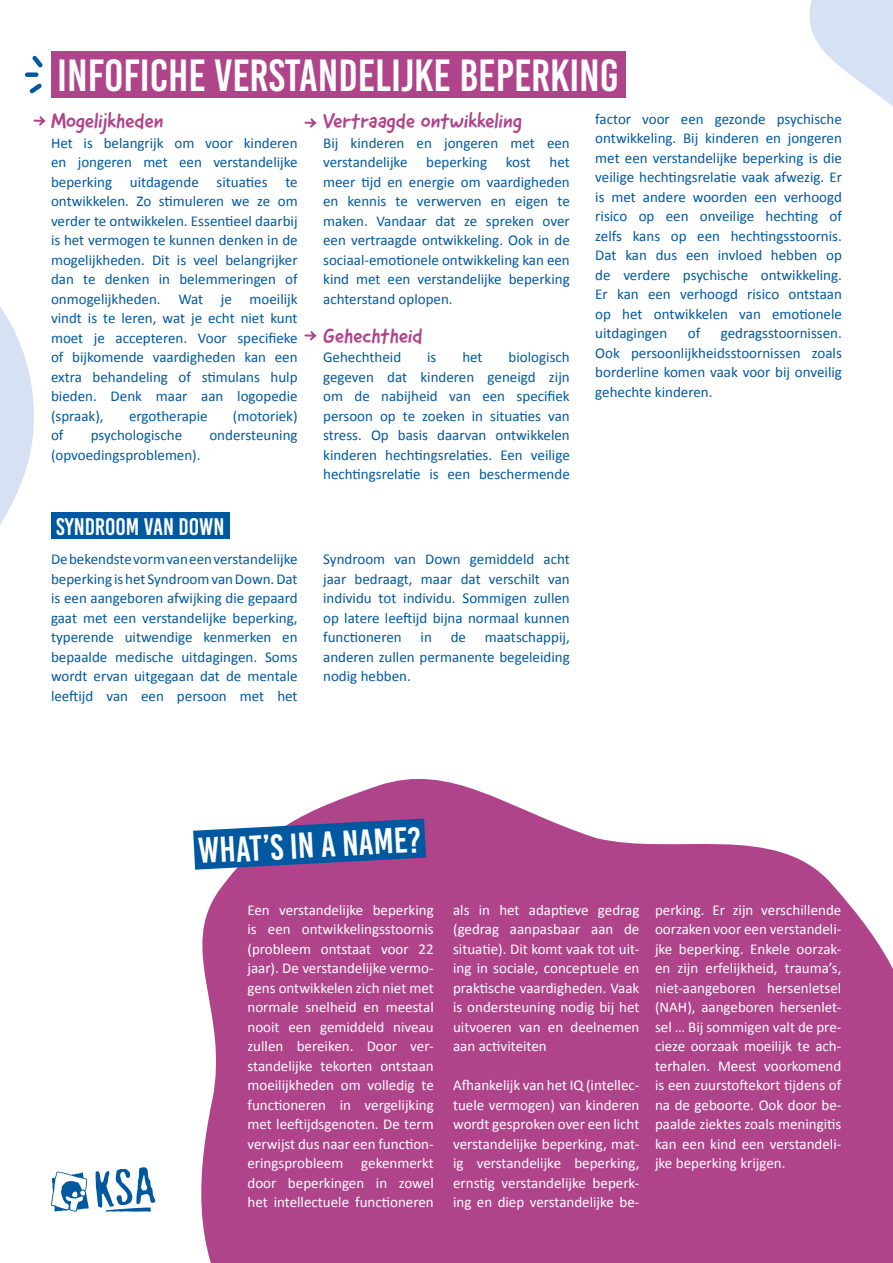
<style>
.page{position:relative;width:893px;height:1263px;background:#fff}
.page>*{position:absolute;margin:0;border:0;box-sizing:border-box;transform-origin:0 0}
.t1{font:45px "Bebas Kai";color:#fff}
.t2{font:36px "Bebas Kai";color:#fff}
.t3{font:24px "Bebas Kai";color:#fff}
.t4{font:21px "Good Dog New";color:#b0448b}
.t5{font:15px/19.5px "Calibri";color:#0058a1;text-align:justify}
.t6{font:15px/19.5px "Calibri";color:#fff;text-align:justify}
</style>
<div class="page">
<div style="left:51px;top:51px;width:574px;height:47px;background:#b0448b"></div>
<svg style="left:809px;top:0;width:84px;height:106px"></svg>
<svg style="left:0;top:307px;width:34px;height:218px"></svg>
<svg style="left:34px;top:116px;width:11px;height:10px"></svg>
<svg style="left:305px;top:118px;width:11px;height:10px"></svg>
<svg style="left:305px;top:331px;width:11px;height:9px"></svg>
<svg style="left:201px;top:779px;width:692px;height:484px;fill:#b0448b"></svg>
<svg style="left:51px;top:1171px;width:38px;height:41px"></svg>
<svg style="left:95px;top:1167px;width:60px;height:45px"></svg>
<svg style="left:32px;top:55px;width:11px;height:13px"></svg>
<div style="left:27px;top:72px;width:9px;height:5px;background:#0058a1"></div>
<svg style="left:29px;top:83px;width:13px;height:11px"></svg>
<svg style="left:193px;top:819px;width:233px;height:51px"></svg>
<div style="left:51px;top:512px;width:179px;height:27px;background:#0058a1"></div>
<p class="t1" style="left:57px;top:52px;width:563px">INFOFICHE VERSTANDELIJKE BEPERKING</p>
<p class="t4" style="left:51px;top:108px;width:114px">Mogelijkheden</p>
<p class="t5" style="left:51px;top:133px;width:248px">Het is belangrijk om voor kinderen en jongeren met een verstandelijke beperking uitdagende situaties te ontwikkelen. Zo stimuleren we ze om verder te ontwikkelen. Essentieel daarbij is het vermogen te kunnen denken in de mogelijkheden. Dit is veel belangrijker dan te denken in belemmeringen of onmogelijkheden. Wat je moeilijk vindt is te leren, wat je echt niet kunt moet je accepteren. Voor specifieke of bijkomende vaardigheden kan een extra behandeling of stimulans hulp bieden. Denk maar aan logopedie (spraak),</p>
<p class="t4" style="left:323px;top:108px;width:200px">Vertraagde ontwikkeling</p>
<p class="t5" style="left:323px;top:133px;width:248px">Bij kinderen en jongeren met een verstandelijke beperking kost het meer tijd en energie om vaardigheden en kennis te verwerven en eigen te maken. Vandaar dat ze spreken over een vertraagde ontwikkeling. Ook in de sociaal-emotionele ontwikkeling kan een kind met een verstandelijke beperking achterstand oplopen.</p>
<p class="t4" style="left:323px;top:322px;width:101px">Gehechtheid</p>
<p class="t5" style="left:323px;top:347px;width:80px">Gehechtheid</p>
<p class="t5" style="left:427px;top:347px;width:11px">is</p>
<p class="t5" style="left:462px;top:347px;width:22px">het</p>
<p class="t5" style="left:595px;top:109px;width:248px">factor voor een gezonde psychische ontwikkeling. Bij kinderen en jongeren met een verstandelijke beperking is die veilige hechtingsrelatie vaak afwezig. Er is met andere woorden een verhoogd risico op een onveilige hechting of zelfs kans op een hechtingsstoornis.<br>Dat kan dus een invloed hebben op de verdere psychische ontwikkeling.<br>Er kan een verhoogd risico ontstaan op het ontwikkelen van emotionele uitdagingen</p>
<p class="t5" style="left:688px;top:323px;width:14px">of</p>
<p class="t5" style="left:595px;top:323px;width:248px;text-indent:125px">gedragsstoornissen.<br>Ook persoonlijkheidsstoornissen zoals borderline komen vaak voor bij onveilig gehechte kinderen.</p>
<p class="t5" style="left:323px;top:347px;width:248px;text-indent:185px">biologisch gegeven dat kinderen geneigd zijn om de nabijheid van een specifiek persoon op te zoeken in situaties van stress. Op basis daarvan ontwikkelen kinderen hechtingsrelaties. Een veilige hechtingsrelatie is een beschermende</p>
<p class="t5" style="left:129px;top:406px;width:80px">ergotherapie</p>
<p class="t5" style="left:233px;top:406px;width:66px">(motoriek)</p>
<p class="t5" style="left:51px;top:425px;width:14px">of</p>
<p class="t5" style="left:91px;top:425px;width:93px">psychologische</p>
<p class="t5" style="left:209px;top:425px;width:90px">ondersteuning</p>
<p class="t5" style="left:51px;top:445px;width:151px">(opvoedingsproblemen).</p>
<p class="t3" style="left:56px;top:513px;width:170px">SYNDROOM VAN DOWN</p>
<p class="t5" style="left:51px;top:549px;width:248px">De bekendste vorm van een verstandelijke beperking is het Syndroom van Down. Dat is een aangeboren afwijking die gepaard gaat met een verstandelijke beperking, typerende uitwendige kenmerken en bepaalde medische uitdagingen. Soms wordt ervan uitgegaan dat de mentale leeftijd van een persoon met het</p>
<p class="t5" style="left:323px;top:549px;width:248px">Syndroom van Down gemiddeld acht jaar bedraagt, maar dat verschilt van individu tot individu. Sommigen zullen op latere leeftijd bijna normaal kunnen functioneren in</p>
<p class="t5" style="left:323px;top:627px;width:248px;text-indent:127px">de maatschappij, anderen zullen permanente begeleiding nodig hebben.</p>
<p class="t2" style="left:197px;top:832px;width:224px;rotate:-3deg">WHAT’S IN A NAME?</p>
<p class="t6" style="left:247px;top:900px;width:188px">Een verstandelijke beperking is een ontwikkelingsstoornis (probleem ontstaat voor 22 jaar). De verstandelijke vermo&shy;gens ontwikkelen zich niet met normale snelheid en meestal nooit een gemiddeld niveau zullen bereiken. Door ver&shy;standelijke tekorten ontstaan moeilijkheden om volledig te functioneren in vergelijking met leeftijdsgenoten. De term verwijst dus naar een function&shy;eringsprobleem gekenmerkt door beperkingen in zowel het intellectuele functioneren</p>
<p class="t6" style="left:453px;top:900px;width:188px">als in het adaptieve gedrag (gedrag aanpasbaar aan de situatie). Dit komt vaak tot uit&shy;ing in sociale, conceptuele en praktische vaardigheden. Vaak is ondersteuning nodig bij het uitvoeren van en deelnemen aan activiteiten</p>
<p class="t6" style="left:453px;top:1075px;width:188px">Afhankelijk van het IQ (intellec&shy;tuele vermogen) van kinderen wordt gesproken over een licht verstandelijke beperking, mat&shy;ig verstandelijke beperking, ernstig verstandelijke beperk&shy;ing en diep verstandelijke be-</p>
<p class="t6" style="left:655px;top:900px;width:188px">perking. Er zijn verschillende oorzaken voor een verstandeli&shy;jke beperking. Enkele oorzak&shy;en zijn erfelijkheid, trauma’s, niet-aangeboren hersenletsel (NAH), aangeboren hersenlet&shy;sel … Bij sommigen valt de pre&shy;cieze oorzaak moeilijk te ach&shy;terhalen. Meest voorkomend is een zuurstoftekort tijdens of na de geboorte. Ook door be&shy;paalde ziektes zoals meningitis kan een kind een verstandeli&shy;jke beperking krijgen.</p>
</div>
